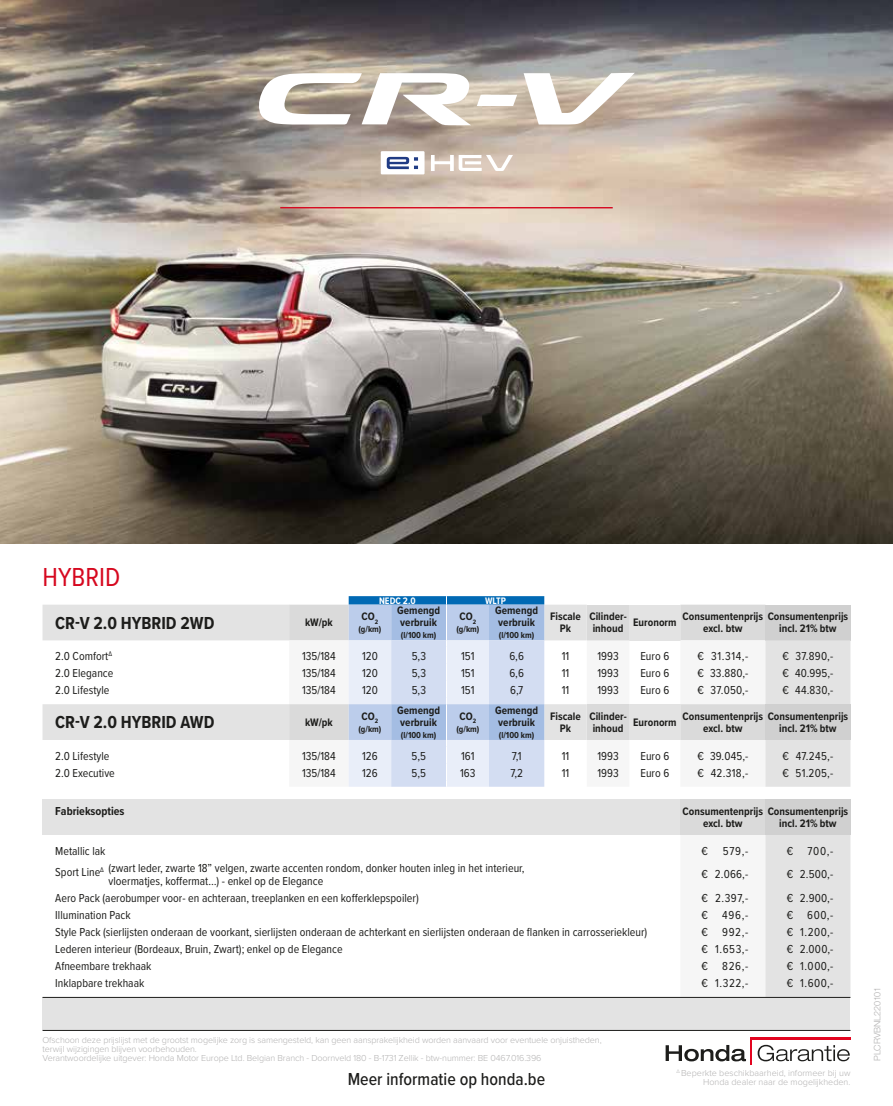
<style>
.page{position:relative;width:893px;height:1106px;background:#fff}
.page>*{position:absolute;margin:0;border:0;box-sizing:border-box;transform-origin:0 0}
.t1{font:27px "Proxima Nova Cond";color:#d6081f}
.t2{font:700 18px "Proxima Nova Cond";color:#1d1d1b}
.t3{font:500 18px "Proxima Nova Cond";color:#1d1d1b}
.t4{font:12px/13.5px "Proxima Nova Cond";color:#1d1d1b}
.t5{font:700 12px "Proxima Nova Cond";color:#1d1d1b}
.t6{font:700 11.25px/12px "Proxima Nova Cond";color:#1d1d1b}
.t7{font:700 9.75px "Proxima Nova Cond";color:#fff}
.t8{font:300 9px/9px "Proxima Nova";letter-spacing:-.01em;color:#b3b2b2}
.t9{font:700 9px "Proxima Nova Cond";color:#1d1d1b}
.t10{font:300 9px "Helvetica Neue LT Std";letter-spacing:-.01em;color:#b3b2b2}
.s1{font-size:7.05px}
</style>
<div class="page">
<img style="left:0;top:0;width:893px;height:543px">
<div style="left:43px;top:997px;width:807px;height:33px;background:#e3e3e3"></div>
<hr style="left:43px;top:1030px;width:807px;height:1px;background:#1d1d1b">
<svg style="left:43px;top:596px;width:807px;height:190px"></svg>
<div style="left:43px;top:799px;width:637px;height:36px;background:#e3e3e3"></div>
<div style="left:680px;top:799px;width:85px;height:36px;background:#dadada"></div>
<div style="left:765px;top:799px;width:85px;height:36px;background:#d0d0d0"></div>
<svg style="left:680px;top:835px;width:170px;height:162px"></svg>
<hr style="left:43px;top:997px;width:807px;height:1px;background:#1d1d1b">
<hr style="left:750px;top:1037px;width:100px;height:3px;background:#e30520">
<hr style="left:750px;top:1037px;width:2px;height:27px;background:#e30520">
<svg style="left:666px;top:1045px;width:80px;height:16px"></svg>
<svg style="left:758px;top:1044px;width:92px;height:17px"></svg>
<svg style="left:524px;top:73px;width:111px;height:51px"></svg>
<svg style="left:258px;top:73px;width:213px;height:52px"></svg>
<svg style="left:477px;top:95px;width:40px;height:11px"></svg>
<hr style="left:280px;top:207px;width:333px;height:1px;background:#d6081f">
<div style="left:381px;top:151px;width:44px;height:23px;background:#fff"></div>
<svg style="left:387px;top:157px;width:31px;height:12px"></svg>
<svg style="left:431px;top:155px;width:82px;height:16px"></svg>
<h1 class="t1" style="left:43px;top:556px;width:79px">HYBRID</h1>
<p class="t7" style="left:379px;top:593px;width:38px">NEDC 2.0</p>
<p class="t7" style="left:485px;top:593px;width:22px">WLTP</p>
<h2 class="t2" style="left:55px;top:609px;width:161px">CR-V 2.0 HYBRID 2WD</h2>
<p class="t6" style="left:305px;top:616px;width:29px">kW/pk</p>
<p class="t6" style="left:362px;top:610px;width:18px">CO<sub>2</sub></p>
<p class="t9" style="left:358px;top:622px;width:24px">(g/km)</p>
<p class="t6" style="left:397px;top:604px;width:44px">Gemengd verbruik</p>
<p class="t9" style="left:401px;top:628px;width:37px">(l/100 km)</p>
<p class="t6" style="left:460px;top:610px;width:18px">CO<sub>2</sub></p>
<p class="t9" style="left:456px;top:622px;width:24px">(g/km)</p>
<p class="t6" style="left:495px;top:604px;width:44px">Gemengd verbruik</p>
<p class="t9" style="left:499px;top:628px;width:37px">(l/100 km)</p>
<p class="t6" style="left:550px;top:610px;width:32px;text-align:center">Fiscale<br>Pk</p>
<p class="t6" style="left:589px;top:610px;width:39px">Cilinder&shy;inhoud</p>
<p class="t6" style="left:633px;top:616px;width:45px">Euronorm</p>
<p class="t6" style="left:703px;top:610px;width:146px;text-indent:-21px">Consumentenprijs Consumentenprijs excl. btw</p>
<p class="t6" style="left:779px;top:622px;width:59px">incl. 21% btw</p>
<p class="t4" style="left:55px;top:649px;width:58px">2.0 Comfort<sup>Δ</sup></p>
<p class="t4" style="left:302px;top:649px;width:35px">135/184</p>
<p class="t4" style="left:362px;top:649px;width:17px">120</p>
<p class="t4" style="left:412px;top:649px;width:16px">5,3</p>
<p class="t4" style="left:461px;top:649px;width:15px">151</p>
<p class="t4" style="left:509px;top:649px;width:16px">6,6</p>
<p class="t4" style="left:562px;top:649px;width:9px">11</p>
<p class="t4" style="left:597px;top:649px;width:23px">1993</p>
<p class="t4" style="left:640px;top:649px;width:30px">Euro 6</p>
<p class="t4" style="left:697px;top:649px;width:53px">€ 31.314,-</p>
<p class="t4" style="left:782px;top:649px;width:52px">€ 37.890,-</p>
<p class="t4" style="left:55px;top:666px;width:60px">2.0 Elegance</p>
<p class="t4" style="left:302px;top:666px;width:35px">135/184</p>
<p class="t4" style="left:362px;top:666px;width:17px">120</p>
<p class="t4" style="left:412px;top:666px;width:16px">5,3</p>
<p class="t4" style="left:461px;top:666px;width:15px">151</p>
<p class="t4" style="left:509px;top:666px;width:16px">6,6</p>
<p class="t4" style="left:562px;top:666px;width:9px">11</p>
<p class="t4" style="left:597px;top:666px;width:23px">1993</p>
<p class="t4" style="left:640px;top:666px;width:30px">Euro 6</p>
<p class="t4" style="left:697px;top:666px;width:52px">€ 33.880,-</p>
<p class="t4" style="left:782px;top:666px;width:52px">€ 40.995,-</p>
<p class="t4" style="left:55px;top:683px;width:56px">2.0 Lifestyle</p>
<p class="t4" style="left:302px;top:683px;width:35px">135/184</p>
<p class="t4" style="left:362px;top:683px;width:17px">120</p>
<p class="t4" style="left:412px;top:683px;width:16px">5,3</p>
<p class="t4" style="left:461px;top:683px;width:15px">151</p>
<p class="t4" style="left:510px;top:683px;width:15px">6,7</p>
<p class="t4" style="left:562px;top:683px;width:9px">11</p>
<p class="t4" style="left:597px;top:683px;width:23px">1993</p>
<p class="t4" style="left:640px;top:683px;width:30px">Euro 6</p>
<p class="t4" style="left:697px;top:683px;width:53px">€ 37.050,-</p>
<p class="t4" style="left:782px;top:683px;width:52px">€ 44.830,-</p>
<h2 class="t2" style="left:55px;top:709px;width:161px">CR-V 2.0 HYBRID AWD</h2>
<p class="t6" style="left:305px;top:715px;width:29px">kW/pk</p>
<p class="t6" style="left:362px;top:709px;width:18px">CO<sub>2</sub></p>
<p class="t9" style="left:358px;top:722px;width:24px">(g/km)</p>
<p class="t6" style="left:397px;top:704px;width:44px">Gemengd verbruik</p>
<p class="t9" style="left:401px;top:728px;width:37px">(l/100 km)</p>
<p class="t6" style="left:495px;top:704px;width:44px">Gemengd verbruik</p>
<p class="t9" style="left:499px;top:728px;width:37px">(l/100 km)</p>
<p class="t6" style="left:550px;top:709px;width:32px;text-align:center">Fiscale<br>Pk</p>
<p class="t6" style="left:589px;top:709px;width:39px">Cilinder&shy;inhoud</p>
<p class="t6" style="left:633px;top:715px;width:45px">Euronorm</p>
<p class="t6" style="left:703px;top:709px;width:146px;text-indent:-21px">Consumentenprijs Consumentenprijs excl. btw</p>
<p class="t6" style="left:460px;top:709px;width:18px">CO<sub>2</sub></p>
<p class="t9" style="left:456px;top:722px;width:24px">(g/km)</p>
<p class="t6" style="left:779px;top:721px;width:59px">incl. 21% btw</p>
<p class="t4" style="left:55px;top:748px;width:56px">2.0 Lifestyle</p>
<p class="t4" style="left:302px;top:748px;width:35px">135/184</p>
<p class="t4" style="left:362px;top:748px;width:17px">126</p>
<p class="t4" style="left:412px;top:748px;width:16px">5,5</p>
<p class="t4" style="left:461px;top:748px;width:15px">161</p>
<p class="t4" style="left:512px;top:748px;width:11px">7,1</p>
<p class="t4" style="left:562px;top:748px;width:9px">11</p>
<p class="t4" style="left:597px;top:748px;width:23px">1993</p>
<p class="t4" style="left:640px;top:748px;width:30px">Euro 6</p>
<p class="t4" style="left:697px;top:748px;width:52px">€ 39.045,-</p>
<p class="t4" style="left:782px;top:748px;width:53px">€ 47.245,-</p>
<p class="t4" style="left:55px;top:765px;width:61px">2.0 Executive</p>
<p class="t4" style="left:302px;top:765px;width:35px">135/184</p>
<p class="t4" style="left:362px;top:765px;width:17px">126</p>
<p class="t4" style="left:412px;top:765px;width:16px">5,5</p>
<p class="t4" style="left:460px;top:765px;width:17px">163</p>
<p class="t4" style="left:510px;top:765px;width:14px">7,2</p>
<p class="t4" style="left:562px;top:765px;width:9px">11</p>
<p class="t4" style="left:597px;top:765px;width:23px">1993</p>
<p class="t4" style="left:640px;top:765px;width:30px">Euro 6</p>
<p class="t4" style="left:697px;top:765px;width:52px">€ 42.318,-</p>
<p class="t4" style="left:782px;top:765px;width:52px">€ 51.205,-</p>
<p class="t5" style="left:55px;top:802px;width:71px">Fabrieksopties</p>
<p class="t6" style="left:703px;top:804px;width:146px;text-indent:-21px">Consumentenprijs Consumentenprijs excl. btw</p>
<p class="t6" style="left:779px;top:816px;width:59px">incl. 21% btw</p>
<p class="t4" style="left:55px;top:843px;width:52px">Metallic lak</p>
<p class="t4" style="left:702px;top:843px;width:48px">€ 579,-</p>
<p class="t4" style="left:787px;top:843px;width:48px">€ 700,-</p>
<p class="t4" style="left:108px;top:860px;width:418px;text-indent:-53px">Sport Line<span class="s1">Δ</span> (zwart leder, zwarte 18” velgen, zwarte accenten rondom, donker houten inleg in het interieur, vloermatjes, koffermat…) - enkel op de Elegance</p>
<p class="t4" style="left:702px;top:867px;width:48px">€ 2.066,-</p>
<p class="t4" style="left:787px;top:867px;width:48px">€ 2.500,-</p>
<p class="t4" style="left:55px;top:891px;width:365px">Aero Pack (aerobumper voor- en achteraan, treeplanken en een kofferklepspoiler)</p>
<p class="t4" style="left:702px;top:891px;width:48px">€ 2.397,-</p>
<p class="t4" style="left:787px;top:891px;width:48px">€ 2.900,-</p>
<p class="t4" style="left:55px;top:908px;width:77px">Illumination Pack</p>
<p class="t4" style="left:702px;top:908px;width:48px">€ 496,-</p>
<p class="t4" style="left:787px;top:908px;width:48px">€ 600,-</p>
<p class="t4" style="left:55px;top:925px;width:593px">Style Pack (sierlijsten onderaan de voorkant, sierlijsten onderaan de achterkant en sierlijsten onderaan de flanken in carrosseriekleur)</p>
<p class="t4" style="left:702px;top:925px;width:48px">€ 992,-</p>
<p class="t4" style="left:787px;top:925px;width:48px">€ 1.200,-</p>
<p class="t4" style="left:55px;top:942px;width:289px">Lederen interieur (Bordeaux, Bruin, Zwart); enkel op de Elegance</p>
<p class="t4" style="left:702px;top:942px;width:48px">€ 1.653,-</p>
<p class="t4" style="left:787px;top:942px;width:48px">€ 2.000,-</p>
<p class="t4" style="left:55px;top:959px;width:98px">Afneembare trekhaak</p>
<p class="t4" style="left:702px;top:959px;width:48px">€ 826,-</p>
<p class="t4" style="left:787px;top:959px;width:48px">€ 1.000,-</p>
<p class="t4" style="left:55px;top:976px;width:91px">Inklapbare trekhaak</p>
<p class="t4" style="left:702px;top:976px;width:48px">€ 1.322,-</p>
<p class="t4" style="left:787px;top:976px;width:48px">€ 1.600,-</p>
<p class="t8" style="left:43px;top:1034px;width:561px">Ofschoon deze prijslijst met de grootst mogelijke zorg is samengesteld, kan geen aansprakelijkheid worden aanvaard voor eventuele onjuistheden, terwijl wijzigingen blijven voorbehouden.<br>Verantwoordelijke uitgever: Honda Motor Europe Ltd. Belgian Branch - Doornveld 180 - B-1731 Zellik - btw-nummer: BE 0467.016.396</p>
<h2 class="t3" style="left:348px;top:1065px;width:199px">Meer informatie op honda.be</h2>
<p class="t8" style="left:676px;top:1067px;width:176px;text-align:right"><sup>Δ</sup> Beperkte beschikbaarheid, informeer bij uw<br>Honda dealer naar de mogelijkheden.</p>
<p class="t10" style="left:872px;top:1060px;width:76px;rotate:-90deg">PLCRVBNL220101</p>
</div>
